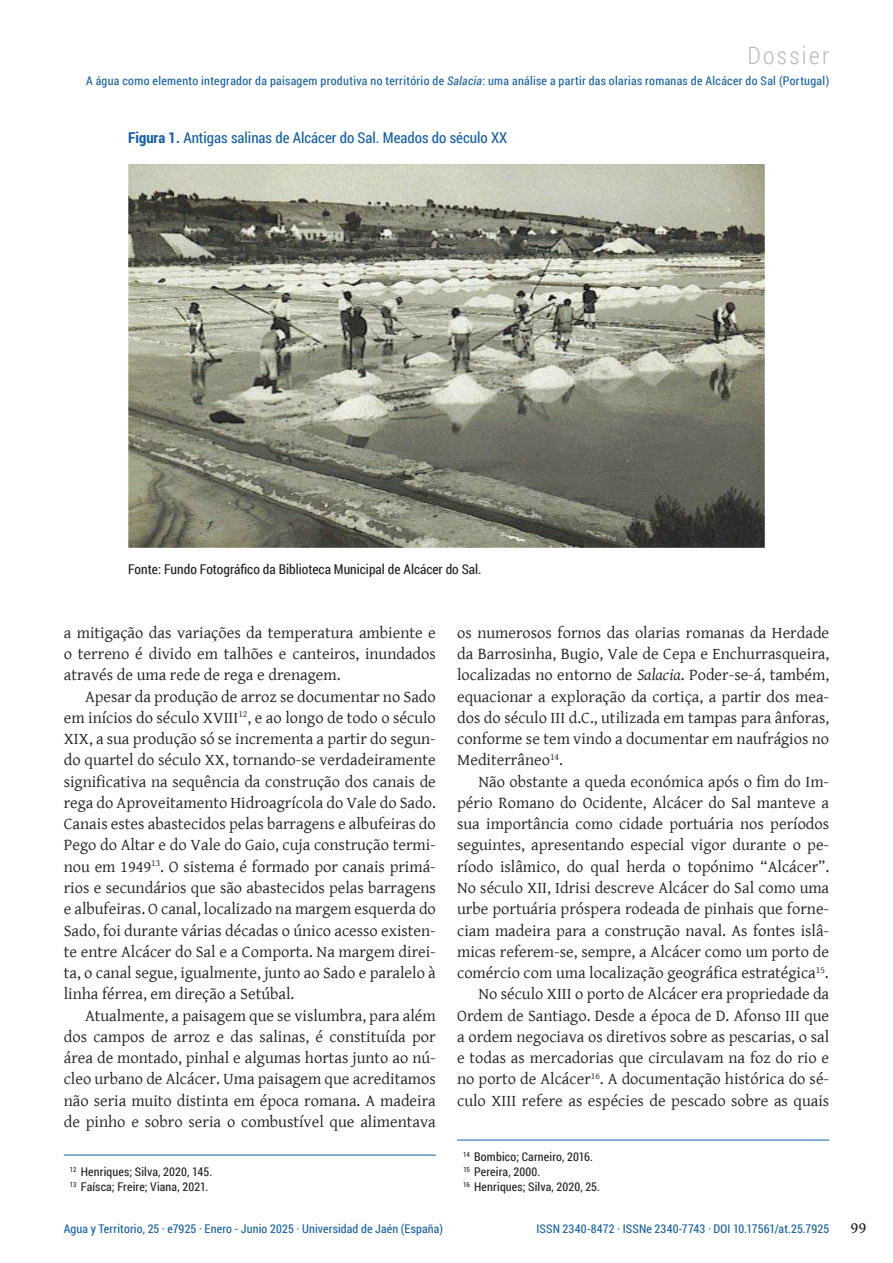
<style>
.page{position:relative;width:893px;height:1263px;background:#fff}
.page>*{position:absolute;margin:0;border:0;box-sizing:border-box;transform-origin:0 0}
.t1{font:300 24px "Roboto Condensed";letter-spacing:.1em;color:#bcbcbb}
.Article_-_P_-_Ident{font:16.5px/21.3px "Gentium Basic";color:#231f20;text-align:justify}
.t2{font:16.5px "Gentium Book Basic";color:#231f20}
.Picture_-_Caption__Article{font:15px "Roboto Condensed";color:#135fa9}
.Picture_-_Caption_Src__Article{font:13.5px "Roboto Condensed";color:#231f20}
.t3{font:12px "Roboto Condensed";letter-spacing:.025em;color:#135fa9}
.Footnotes{font:12px "Roboto Condensed";letter-spacing:.01em;color:#231f20}
.Footnotes_Rule{font:12px "Roboto Condensed";letter-spacing:.015em;color:#231f20}
.s1{font-style:italic}
.s2{font-weight:700}
</style>
<div class="page">
<img style="left:128px;top:164px;width:637px;height:384px">
<hr style="left:64px;top:1155px;width:372px;height:1px;background:#135fa9">
<hr style="left:457px;top:1140px;width:372px;height:1px;background:#135fa9">
<h1 class="t1" style="left:747px;top:39px;width:83px">Dossier</h1>
<p class="t3" style="left:86px;top:72px;width:745px">A água como elemento integrador da paisagem produtiva no território de <span class="s1">Salacia</span>: uma análise a partir das olarias romanas de Alcácer do Sal (Portugal)</p>
<p class="Picture_-_Caption__Article" style="left:128px;top:128px;width:381px"><span class="s2">Figura 1.</span> Antigas salinas de Alcácer do Sal. Meados do século XX</p>
<p class="Picture_-_Caption_Src__Article" style="left:128px;top:560px;width:355px">Fonte: Fundo Fotográfico da Biblioteca Municipal de Alcácer do Sal.</p>
<p class="Article_-_P_-_Ident" style="left:64px;top:621px;width:374px">a mitigação das variações da temperatura ambiente e o terreno é divido em talhões e canteiros, inundados através de uma rede de rega e drenagem.</p>
<p class="Article_-_P_-_Ident" style="left:64px;top:685px;width:374px;text-indent:21px">Apesar da produção de arroz se documentar no Sado em inícios do século XVIII<sup>12</sup>, e ao longo de todo o século XIX, a sua produção só se incrementa a partir do segun&shy;do quartel do século XX, tornando-se verdadeiramente significativa na sequência da construção dos canais de rega do Aproveitamento Hidroagrícola do Vale do Sado.<br>Canais estes abastecidos pelas barragens e albufeiras do Pego do Altar e do Vale do Gaio, cuja construção termi&shy;nou em 1949<sup>13</sup>. O sistema é formado por canais primá&shy;rios e secundários que são abastecidos pelas barragens e albufeiras. O canal, localizado na margem esquerda do Sado, foi durante várias décadas o único acesso existen&shy;te entre Alcácer do Sal e a Comporta. Na margem direi&shy;ta, o canal segue, igualmente, junto ao Sado e paralelo à linha férrea, em direção a Setúbal.</p>
<p class="Article_-_P_-_Ident" style="left:64px;top:1004px;width:374px;text-indent:21px">Atualmente, a paisagem que se vislumbra, para além dos campos de arroz e das salinas, é constituída por área de montado, pinhal e algumas hortas junto ao nú&shy;cleo urbano de Alcácer. Uma paisagem que acreditamos não seria muito distinta em época romana. A madeira de pinho e sobro seria o combustível que alimentava</p>
<p class="Footnotes_Rule" style="left:70px;top:1163px;width:144px"><sup>12</sup> Henriques; Silva, 2020, 145.</p>
<p class="Footnotes" style="left:70px;top:1178px;width:140px"><sup>13</sup> Faísca; Freire; Viana, 2021.</p>
<p class="Article_-_P_-_Ident" style="left:457px;top:621px;width:374px">os numerosos fornos das olarias romanas da Herdade da Barrosinha, Bugio, Vale de Cepa e Enchurrasqueira, localizadas no entorno de <span class="s1">Salacia</span>. Poder-se-á, também, equacionar a exploração da cortiça, a partir dos mea&shy;dos do século III d.C., utilizada em tampas para ânforas, conforme se tem vindo a documentar em naufrágios no Mediterrâneo<sup>14</sup>.</p>
<p class="Article_-_P_-_Ident" style="left:457px;top:770px;width:374px;text-indent:21px">Não obstante a queda económica após o fim do Im&shy;pério Romano do Ocidente, Alcácer do Sal manteve a sua importância como cidade portuária nos períodos seguintes, apresentando especial vigor durante o pe&shy;ríodo islâmico, do qual herda o topónimo “Alcácer”.<br>No século XII, Idrisi descreve Alcácer do Sal como uma urbe portuária próspera rodeada de pinhais que forne&shy;ciam madeira para a construção naval. As fontes islâ&shy;micas referem-se, sempre, a Alcácer como um porto de comércio com uma localização geográfica estratégica<sup>15</sup>.</p>
<p class="Article_-_P_-_Ident" style="left:457px;top:983px;width:374px;text-indent:21px">No século XIII o porto de Alcácer era propriedade da Ordem de Santiago. Desde a época de D. Afonso III que a ordem negociava os diretivos sobre as pescarias, o sal e todas as mercadorias que circulavam na foz do rio e no porto de Alcácer<sup>16</sup>. A documentação histórica do sé&shy;culo XIII refere as espécies de pescado sobre as quais</p>
<p class="Footnotes_Rule" style="left:463px;top:1148px;width:131px"><sup>14</sup> Bombico; Carneiro, 2016.</p>
<p class="Footnotes" style="left:463px;top:1163px;width:78px"><sup>15</sup> Pereira, 2000.</p>
<p class="Footnotes" style="left:463px;top:1178px;width:138px"><sup>16</sup> Henriques; Silva, 2020, 25.</p>
<p class="t3" style="left:64px;top:1220px;width:381px">Agua y Territorio, 25 · e7925 · Enero - Junio 2025 · Universidad de Jaén (España)</p>
<p class="t3" style="left:536px;top:1220px;width:294px">ISSN 2340-8472 · ISSNe 2340-7743 · DOI 10.17561/at.25.7925</p>
<p class="t2" style="left:850px;top:1215px;width:17px">99</p>
</div>
